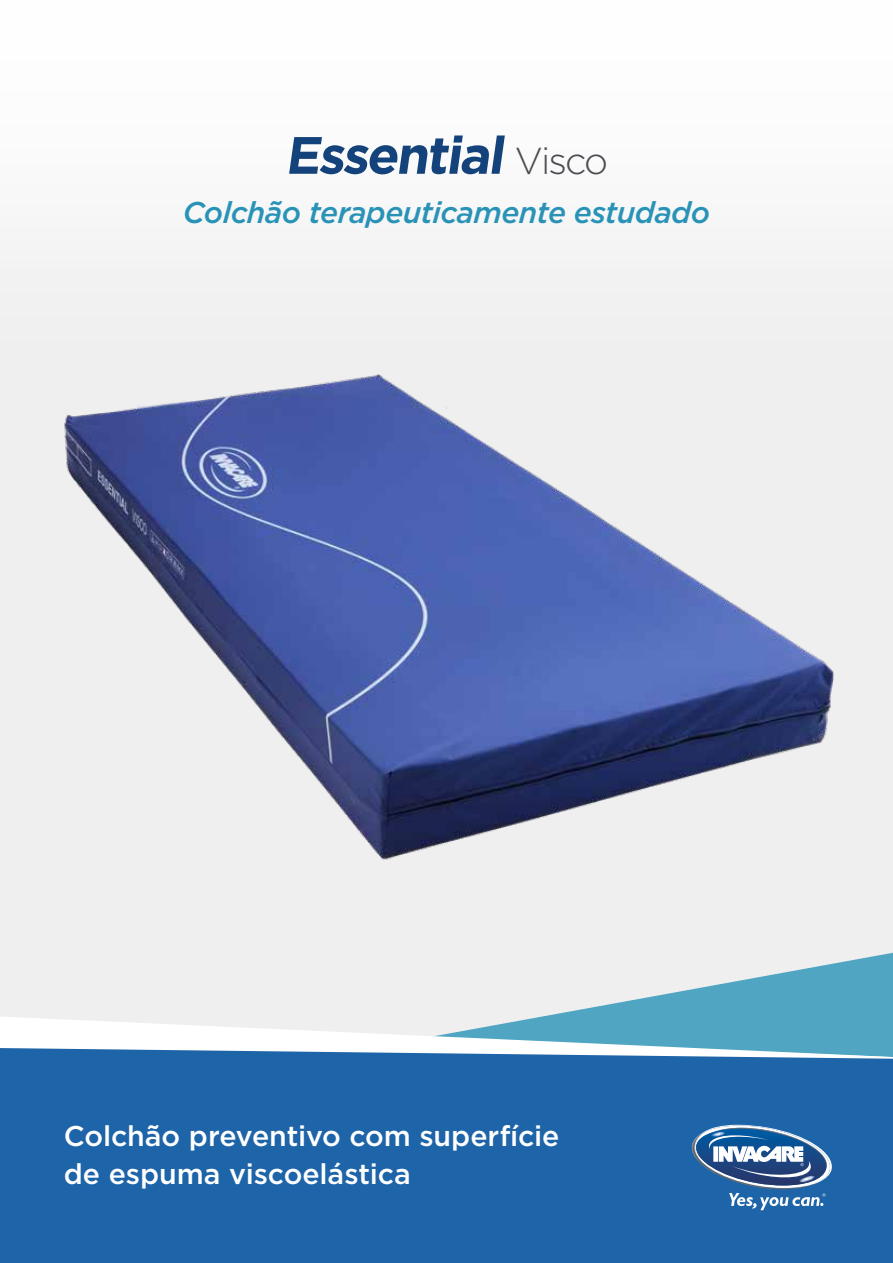
<style>
.page{position:relative;width:893px;height:1263px;background:#efefef}
.page>*{position:absolute;margin:0;border:0;box-sizing:border-box;transform-origin:0 0}
.t1{font:700 52.35px "Gotham";color:#14427a}
.t2{font:italic 500 30px "Gotham";letter-spacing:-.02em;color:#2993b7}
.t3{font:500 28.5px/37.5px "Gotham";letter-spacing:-.005em;color:#fff}
.s1{font-weight:300;font-size:37.5px;color:#4d4a51}
</style>
<div class="page">
<img style="left:64px;top:374px;width:770px;height:486px">
<svg style="left:546px;top:952px;width:347px;height:64px"></svg>
<div style="left:0;top:1059px;width:893px;height:204px;background:#1e64a8"></div>
<div style="left:0;top:0;width:893px;height:359px;background:#fff"></div>
<svg style="left:0;top:1016px;width:893px;height:43px"></svg>
<img style="left:689px;top:1133px;width:130px;height:56px">
<img style="left:691px;top:1125px;width:142px;height:63px">
<img style="left:713px;top:1128px;width:116px;height:42px">
<svg style="left:729px;top:1193px;width:96px;height:17px"></svg>
<svg style="left:694px;top:1129px;width:134px;height:56px"></svg>
<h1 class="t1" style="left:285px;top:121px;width:325px">Essential<span class="s1">V i s c o</span></h1>
<p class="t2" style="left:183px;top:192px;width:529px">Colchão terapeuticamente estudado</p>
<p class="t3" style="left:64px;top:1117px;width:497px">Colchão preventivo com superfície de espuma viscoelástica</p>
</div>
